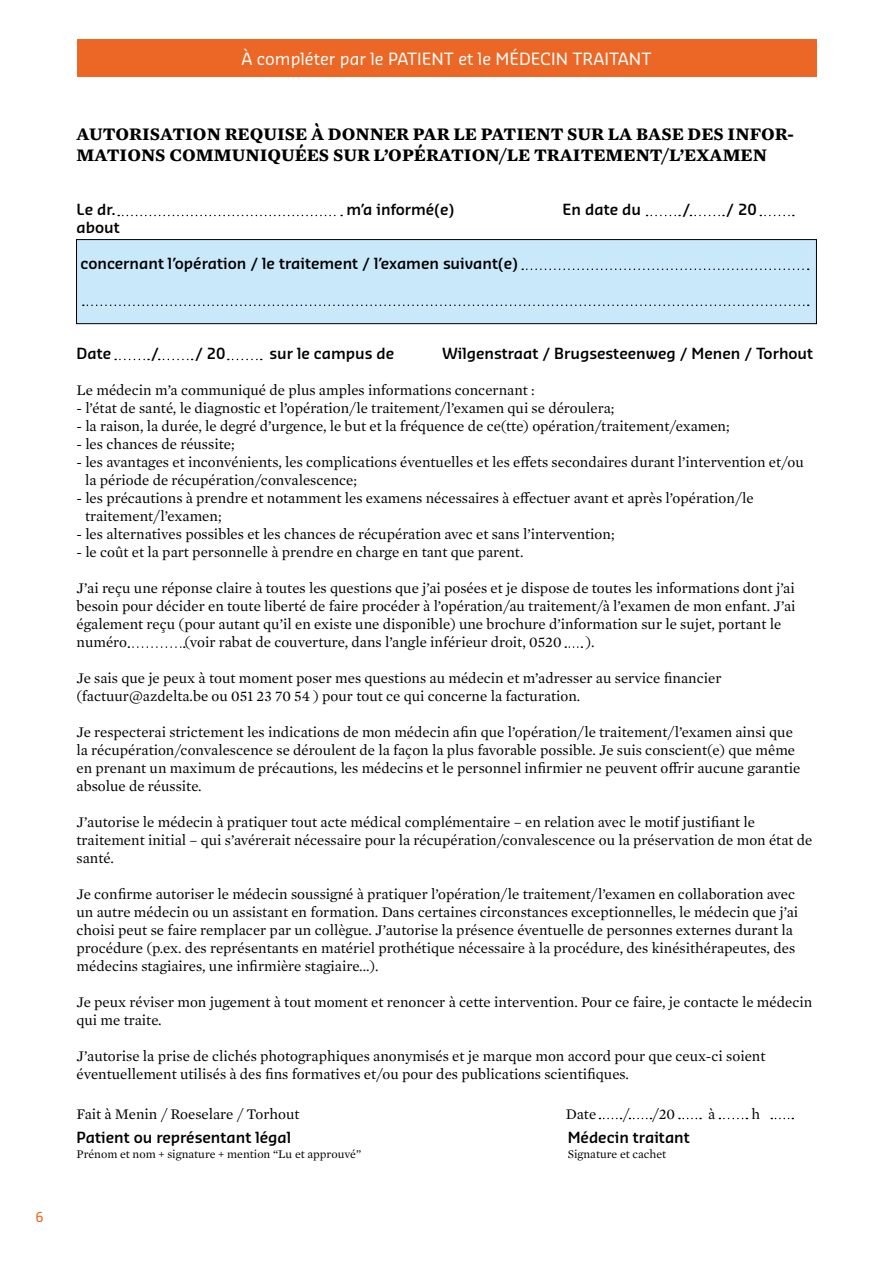
<style>
.page{position:relative;width:893px;height:1263px;background:#fff}
.page>*{position:absolute;margin:0;border:0;box-sizing:border-box;transform-origin:0 0}
.t1{font:700 18px/21.6px "Mercury Text G1";color:#000}
.t2{font:16.5px "Sansa Pro";color:#fff}
.t3{font:15px/18px "Mercury Text G1";color:#000}
.t4{font:600 15px "Sansa Pro";color:#000}
.t5{font:13.5px "Sansa";color:#ec6725}
.t6{font:12px "Mercury Text G1";color:#000}
</style>
<div class="page">
<div style="left:77px;top:240px;width:739px;height:84px;background:#c9e9fb"></div>
<div style="left:76px;top:239px;width:741px;height:85px;border:1px solid #000"></div>
<svg style="left:118px;top:215px;width:224px;height:1px"></svg>
<svg style="left:522px;top:269px;width:287px;height:1px"></svg>
<svg style="left:83px;top:305px;width:726px;height:1px"></svg>
<svg style="left:115px;top:359px;width:34px;height:1px"></svg>
<svg style="left:690px;top:215px;width:34px;height:1px"></svg>
<svg style="left:647px;top:215px;width:33px;height:1px"></svg>
<svg style="left:159px;top:359px;width:34px;height:1px"></svg>
<svg style="left:760px;top:215px;width:34px;height:1px"></svg>
<svg style="left:228px;top:359px;width:34px;height:1px"></svg>
<svg style="left:128px;top:646px;width:57px;height:2px"></svg>
<svg style="left:565px;top:646px;width:17px;height:2px"></svg>
<div style="left:77px;top:39px;width:739px;height:38px;background:#ec6725"></div>
<svg style="left:599px;top:1118px;width:22px;height:1px"></svg>
<svg style="left:629px;top:1118px;width:22px;height:1px"></svg>
<svg style="left:679px;top:1118px;width:22px;height:1px"></svg>
<svg style="left:719px;top:1118px;width:28px;height:1px"></svg>
<svg style="left:771px;top:1118px;width:22px;height:1px"></svg>
<p class="t5" style="left:35px;top:1208px;width:10px">6</p>
<p class="t2" style="left:242px;top:47px;width:411px">À compléter par le PATIENT et le MÉDECIN TRAITANT</p>
<p class="t1" style="left:77px;top:122px;width:719px">AUTORISATION REQUISE À DONNER PAR LE PATIENT SUR LA BASE DES INFOR-<br>MATIONS COMMUNIQUÉES SUR L’OPÉRATION/LE TRAITEMENT/L’EXAMEN</p>
<p class="t4" style="left:77px;top:199px;width:41px">Le dr.</p>
<p class="t4" style="left:347px;top:199px;width:109px">m’a informé(e)</p>
<p class="t4" style="left:563px;top:199px;width:80px">En date du</p>
<p class="t4" style="left:683px;top:199px;width:9px">/</p>
<p class="t4" style="left:726px;top:199px;width:32px">/ 20</p>
<p class="t4" style="left:77px;top:217px;width:45px">about</p>
<p class="t4" style="left:81px;top:253px;width:439px">concernant l’opération / le traitement / l’examen suivant(e)</p>
<p class="t4" style="left:77px;top:343px;width:36px">Date</p>
<p class="t4" style="left:151px;top:343px;width:9px">/</p>
<p class="t4" style="left:195px;top:343px;width:32px">/ 20</p>
<p class="t4" style="left:270px;top:343px;width:126px">sur le campus de</p>
<p class="t4" style="left:442px;top:343px;width:373px">Wilgenstraat / Brugsesteenweg / Menen / Torhout</p>
<p class="t3" style="left:77px;top:380px;width:460px">Le médecin m’a communiqué de plus amples informations concernant :</p>
<p class="t3" style="left:77px;top:398px;width:539px">- l’état de santé, le diagnostic et l’opération/le traitement/l’examen qui se déroulera;</p>
<p class="t3" style="left:77px;top:416px;width:655px">- la raison, la durée, le degré d’urgence, le but et la fréquence de ce(tte) opération/traitement/examen;</p>
<p class="t3" style="left:77px;top:434px;width:160px">- les chances de réussite;</p>
<p class="t3" style="left:85px;top:452px;width:720px;text-indent:-9px">- les avantages et inconvénients, les complications éventuelles et les effets secondaires durant l’intervention et/ou la période de récupération/convalescence;</p>
<p class="t3" style="left:85px;top:488px;width:670px;text-indent:-9px">- les précautions à prendre et notamment les examens nécessaires à effectuer avant et après l’opération/le traitement/l’examen;</p>
<p class="t3" style="left:77px;top:524px;width:540px">- les alternatives possibles et les chances de récupération avec et sans l’intervention;</p>
<p class="t3" style="left:77px;top:542px;width:448px">- le coût et la part personnelle à prendre en charge en tant que parent.</p>
<p class="t3" style="left:77px;top:578px;width:720px">J’ai reçu une réponse claire à toutes les questions que j’ai posées et je dispose de toutes les informations dont j’ai besoin pour décider en toute liberté de faire procéder à l’opération/au traitement/à l’examen de mon enfant. J’ai également reçu (pour autant qu’il en existe une disponible) une brochure d’information sur le sujet, portant le numéro</p>
<p class="t3" style="left:185px;top:632px;width:379px">(voir rabat de couverture, dans l’angle inférieur droit, 0520</p>
<p class="t3" style="left:586px;top:632px;width:10px">).</p>
<p class="t3" style="left:77px;top:668px;width:646px">Je sais que je peux à tout moment poser mes questions au médecin et m’adresser au service financier (factuur@azdelta.be ou 051 23 70 54 ) pour tout ce qui concerne la facturation.</p>
<p class="t3" style="left:77px;top:722px;width:725px">Je respecterai strictement les indications de mon médecin afin que l’opération/le traitement/l’examen ainsi que la récupération/convalescence se déroulent de la façon la plus favorable possible. Je suis conscient(e) que même en prenant un maximum de précautions, les médecins et le personnel infirmier ne peuvent offrir aucune garantie absolue de réussite.</p>
<p class="t3" style="left:77px;top:812px;width:737px">J’autorise le médecin à pratiquer tout acte médical complémentaire – en relation avec le motif justifiant le traitement initial – qui s’avérerait nécessaire pour la récupération/convalescence ou la préservation de mon état de santé.</p>
<p class="t3" style="left:77px;top:884px;width:723px">Je confirme autoriser le médecin soussigné à pratiquer l’opération/le traitement/l’examen en collaboration avec un autre médecin ou un assistant en formation. Dans certaines circonstances exceptionnelles, le médecin que j’ai choisi peut se faire remplacer par un collègue. J’autorise la présence éventuelle de personnes externes durant la procédure (p.ex. des représentants en matériel prothétique nécessaire à la procédure, des kinésithérapeutes, des médecins stagiaires, une infirmière stagiaire...).</p>
<p class="t3" style="left:77px;top:992px;width:737px">Je peux réviser mon jugement à tout moment et renoncer à cette intervention. Pour ce faire, je contacte le médecin qui me traite.</p>
<p class="t3" style="left:77px;top:1046px;width:690px">J’autorise la prise de clichés photographiques anonymisés et je marque mon accord pour que ceux-ci soient éventuellement utilisés à des fins formatives et/ou pour des publications scientifiques.</p>
<p class="t3" style="left:77px;top:1104px;width:225px">Fait à Menin / Roeselare / Torhout</p>
<p class="t3" style="left:566px;top:1104px;width:32px">Date</p>
<p class="t3" style="left:623px;top:1104px;width:8px">/</p>
<p class="t3" style="left:652px;top:1104px;width:24px">/20</p>
<p class="t3" style="left:708px;top:1104px;width:9px">à</p>
<p class="t3" style="left:752px;top:1104px;width:10px">h</p>
<p class="t4" style="left:77px;top:1127px;width:216px">Patient ou représentant légal</p>
<p class="t6" style="left:77px;top:1145px;width:286px">Prénom et nom + signature + mention “Lu et approuvé”</p>
<p class="t4" style="left:568px;top:1127px;width:124px">Médecin traitant</p>
<p class="t6" style="left:568px;top:1145px;width:100px">Signature et cachet</p>
</div>
